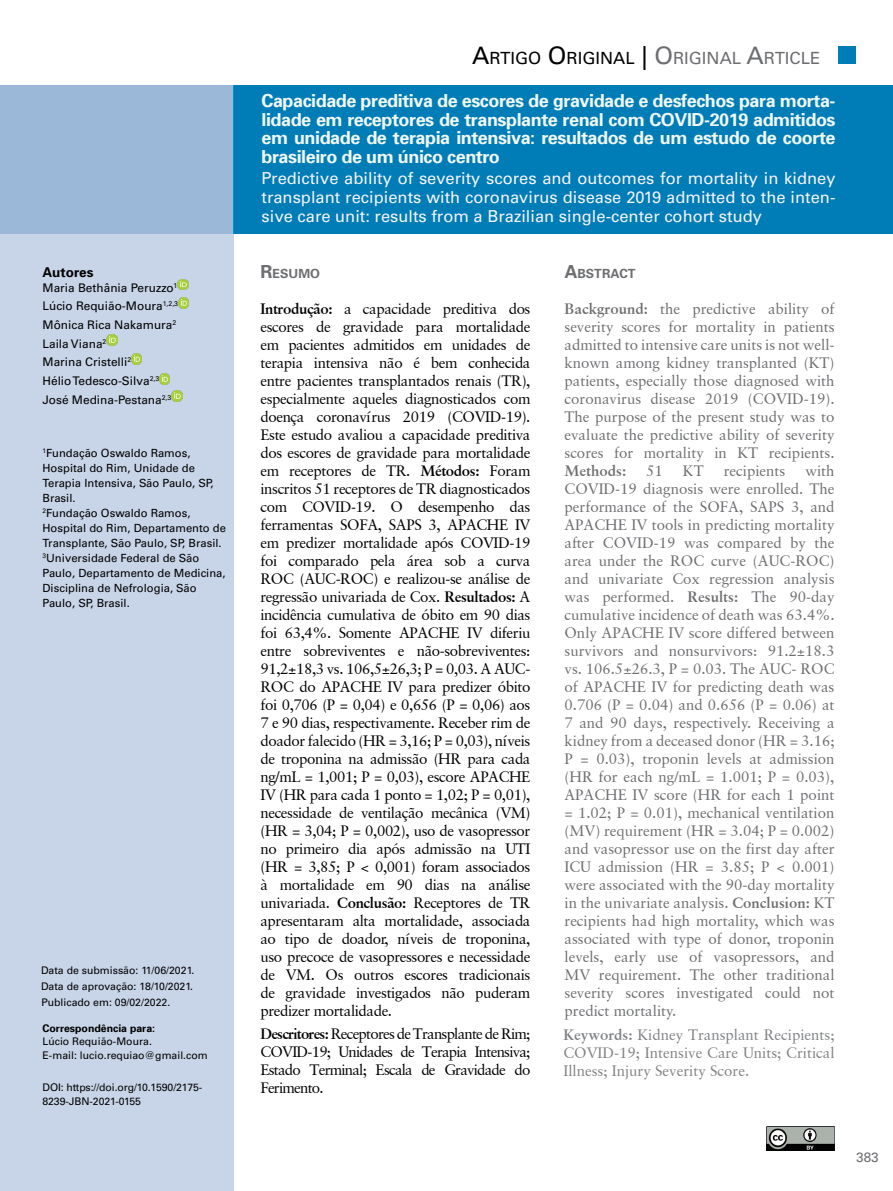
<style>
.page{position:relative;width:893px;height:1191px;background:#fff}
.page>*{position:absolute;margin:0;border:0;box-sizing:border-box;transform-origin:0 0}
.t1{font:700 18px/18.8px "Univers 65";letter-spacing:-.025em;color:#f0f8f3;text-align:justify}
.t2{font:16.8px "Univers LT Std";color:#6d6e71}
.t3{font:16.5px/18.8px "Univers LT Std";color:#f6f4f9;text-align:justify}
.t4{font:15px/18px "Garamond Retrospective S Si";letter-spacing:-.04em;color:#000;text-align:justify}
.t5{font:15px/18px "Garamond Retrospective S Si";color:#6d6e71;text-align:justify}
.t6{font:15px/18px "Garamond Retrospective S Si";color:#808285;text-align:justify}
.t7{font:700 15px "Garamond Retrospective S Si";color:#6d6e71}
.t8{font:13.5px "Univers 65 Bold";color:#000}
.t9{font:13.5px "Univers LT Std";color:#6d6e71}
.t10{font:12.6px "Univers 65 Bold";color:#6d6e71}
.t11{font:11.85px/18.6px "Univers LT Std";color:#000}
.t12{font:11.25px/15px "Univers LT Std";color:#000}
.t13{font:10.5px/13.5px "Univers LT Std";color:#000}
.t14{font:700 10.5px "Univers 65";color:#000}
.s1{font-size:24px;color:#000}
.s2{color:#000}
.s3{font-size:24px}
.s4{font-size:18px}
.s5{font-weight:700}
</style>
<div class="page">
<div style="left:0;top:234px;width:234px;height:957px;background:#c8d5e8"></div>
<div style="left:234px;top:85px;width:659px;height:149px;background:#007cb7"></div>
<div style="left:0;top:85px;width:234px;height:149px;background:#9cb8d8"></div>
<div style="left:839px;top:46px;width:17px;height:17px;background:#007cb7"></div>
<svg style="left:177px;top:279px;width:11px;height:11px"></svg>
<svg style="left:178px;top:298px;width:11px;height:10px"></svg>
<svg style="left:106px;top:335px;width:11px;height:10px"></svg>
<svg style="left:131px;top:354px;width:11px;height:10px"></svg>
<svg style="left:159px;top:373px;width:11px;height:11px"></svg>
<svg style="left:171px;top:391px;width:11px;height:10px"></svg>
<img style="left:766px;top:1126px;width:68px;height:24px">
<p class="t8" style="left:43px;top:264px;width:53px">Autores</p>
<p class="t11" style="left:43px;top:278px;width:137px">Maria Bethânia Peruzzo<sup>1<br></sup>Lúcio Requião-Moura<sup>1,2,3<br></sup>Mônica Rica Nakamura<sup>2<br></sup>Laila Viana<sup>2<br></sup>Marina Cristelli<sup>2<br></sup>Hélio Tedesco-Silva<sup>2,3<br></sup>José Medina-Pestana<sup>2,3</sup></p>
<p class="t12" style="left:43px;top:445px;width:185px"><sup>1</sup>Fundação Oswaldo Ramos,<br>Hospital do Rim, Unidade de<br>Terapia Intensiva, São Paulo, SP,<br>Brasil.<br><sup>2</sup>Fundação Oswaldo Ramos,<br>Hospital do Rim, Departamento de<br>Transplante, São Paulo, SP, Brasil.<br><sup>3</sup>Universidade Federal de São<br>Paulo, Departamento de Medicina,<br>Disciplina de Nefrologia, São<br>Paulo, SP, Brasil.</p>
<p class="t13" style="left:41px;top:962px;width:155px;line-height:15.6px">Data de submissão: 11/06/2021.<br>Data de aprovação: 18/10/2021.</p>
<p class="t14" style="left:43px;top:1021px;width:114px">Correspondência para:</p>
<p class="t13" style="left:43px;top:1035px;width:167px">Lúcio Requião-Moura.<br>E-mail: lucio.requiao@gmail.com</p>
<p class="t13" style="left:41px;top:996px;width:130px">Publicado em: 09/02/2022.</p>
<p class="t13" style="left:43px;top:1081px;width:161px">DOI: https://doi.org/10.1590/2175-<br>8239-JBN-2021-0155</p>
<p class="t2" style="left:472px;top:48px;width:350px"><span class="s1">A</span><span class="s2">RTIGO</span> <span class="s1">O</span><span class="s2">RIGINAL</span> <span class="s1">|</span> <span class="s3">O</span>RIGINAL <span class="s3">A</span>RTICLE</p>
<p class="t1" style="left:261px;top:90px;width:576px">Capacidade preditiva de escores de gravidade e desfechos para morta&shy;lidade em receptores de transplante renal com COVID-2019 admitidos em unidade de terapia intensiva: resultados de um estudo de coorte brasileiro de um único centro</p>
<p class="t3" style="left:261px;top:169px;width:576px">Predictive ability of severity scores and outcomes for mortality in kidney transplant recipients with coronavirus disease 2019 admitted to the inten&shy;sive care unit: results from a Brazilian single-center cohort study</p>
<p class="t10" style="left:260px;top:266px;width:61px"><span class="s4">R</span>ESUMO</p>
<p class="t4" style="left:260px;top:299px;width:272px"><span class="s5">Introdução:</span> a capacidade preditiva dos escores de gravidade para mortalidade em pacientes admitidos em unidades de terapia intensiva não é bem conhecida entre pacientes transplantados renais (TR), especialmente aqueles diagnosticados com doença coronavírus 2019 (COVID-19).<br>Este estudo avaliou a capacidade preditiva dos escores de gravidade para mortalidade em receptores de TR. <span class="s5">Métodos:</span> Foram inscritos 51 receptores de TR diagnosticados com COVID-19. O desempenho das ferramentas SOFA, SAPS 3, APACHE IV em predizer mortalidade após COVID-19 foi comparado pela área sob a curva ROC (AUC-ROC) e realizou-se análise de regressão univariada de Cox. <span class="s5">Resultados:</span> A incidência cumulativa de óbito em 90 dias foi 63,4%. Somente APACHE IV diferiu entre sobreviventes e não-sobreviventes:<br>91,2±18,3 vs. 106,5±26,3; P = 0,03. A AUC-ROC do APACHE IV para predizer óbito foi 0,706 (P = 0,04) e 0,656 (P = 0,06) aos 7 e 90 dias, respectivamente. Receber rim de doador falecido (HR = 3,16; P = 0,03), níveis de troponina na admissão (HR para cada ng/mL = 1,001; P = 0,03), escore APACHE IV (HR para cada 1 ponto = 1,02; P = 0,01), necessidade de ventilação mecânica (VM) (HR = 3,04; P = 0,002), uso de vasopressor no primeiro dia após admissão na UTI (HR = 3,85; P &lt; 0,001) foram associados à mortalidade em 90 dias na análise univariada. <span class="s5">Conclusão:</span> Receptores de TR apresentaram alta mortalidade, associada ao tipo de doador, níveis de troponina, uso precoce de vasopressores e necessidade de VM. Os outros escores tradicionais de gravidade investigados não puderam predizer mortalidade.</p>
<p class="t10" style="left:564px;top:266px;width:73px"><span class="s4">A</span>BSTRACT</p>
<p class="t5" style="left:564px;top:299px;width:272px"><span class="s5">Background:</span> the predictive ability of severity scores for mortality in patients admitted to intensive care units is not well&shy;known among kidney transplanted (KT) patients, especially those diagnosed with coronavirus disease 2019 (COVID-19).<br>The purpose of the present study was to evaluate the predictive ability of severity scores for mortality in KT recipients.</p>
<p class="t7" style="left:564px;top:461px;width:63px">Methods:</p>
<p class="t5" style="left:646px;top:461px;width:18px">51</p>
<p class="t5" style="left:683px;top:461px;width:22px">KT</p>
<p class="t5" style="left:724px;top:461px;width:63px">recipients</p>
<p class="t5" style="left:564px;top:461px;width:272px;text-indent:241px">with COVID-19 diagnosis were enrolled. The performance of the SOFA, SAPS 3, and APACHE IV tools in predicting mortality after COVID-19 was compared by the area under the ROC curve (AUC-ROC) and univariate Cox regression analysis was performed. <span class="s5">Results:</span> The 90-day cumulative incidence of death was 63.4%.<br>Only APACHE IV score differed between survivors and nonsurvivors: 91.2±18.3 vs. 106.5±26.3, P = 0.03. The AUC- ROC of APACHE IV for predicting death was 0.706 (P = 0.04) and 0.656 (P = 0.06) at 7 and 90 days, respectively. Receiving a kidney from a deceased donor (HR = 3.16; P = 0.03), troponin levels at admission (HR for each ng/mL = 1.001; P = 0.03), APACHE IV score (HR for each 1 point = 1.02; P = 0.01), mechanical ventilation (MV) requirement (HR = 3.04; P = 0.002) and vasopressor use on the first day after ICU admission (HR = 3.85; P &lt; 0.001) were associated with the 90-day mortality in the univariate analysis. <span class="s5">Conclusion:</span> KT recipients had high mortality, which was associated with type of donor, troponin levels, early use of vasopressors, and MV requirement. The other traditional severity scores investigated could not predict mortality.</p>
<p class="t4" style="left:260px;top:1024px;width:272px"><span class="s5">Descritores:</span> Receptores de Transplante de Rim; COVID-19; Unidades de Terapia Intensiva; Estado Terminal; Escala de Gravidade do Ferimento.</p>
<p class="t6" style="left:563px;top:1025px;width:273px"><span class="s5">Keywords:</span> Kidney Transplant Recipients; COVID-19; Intensive Care Units; Critical Illness; Injury Severity Score.</p>
<p class="t9" style="left:856px;top:1149px;width:24px">383</p>
</div>
